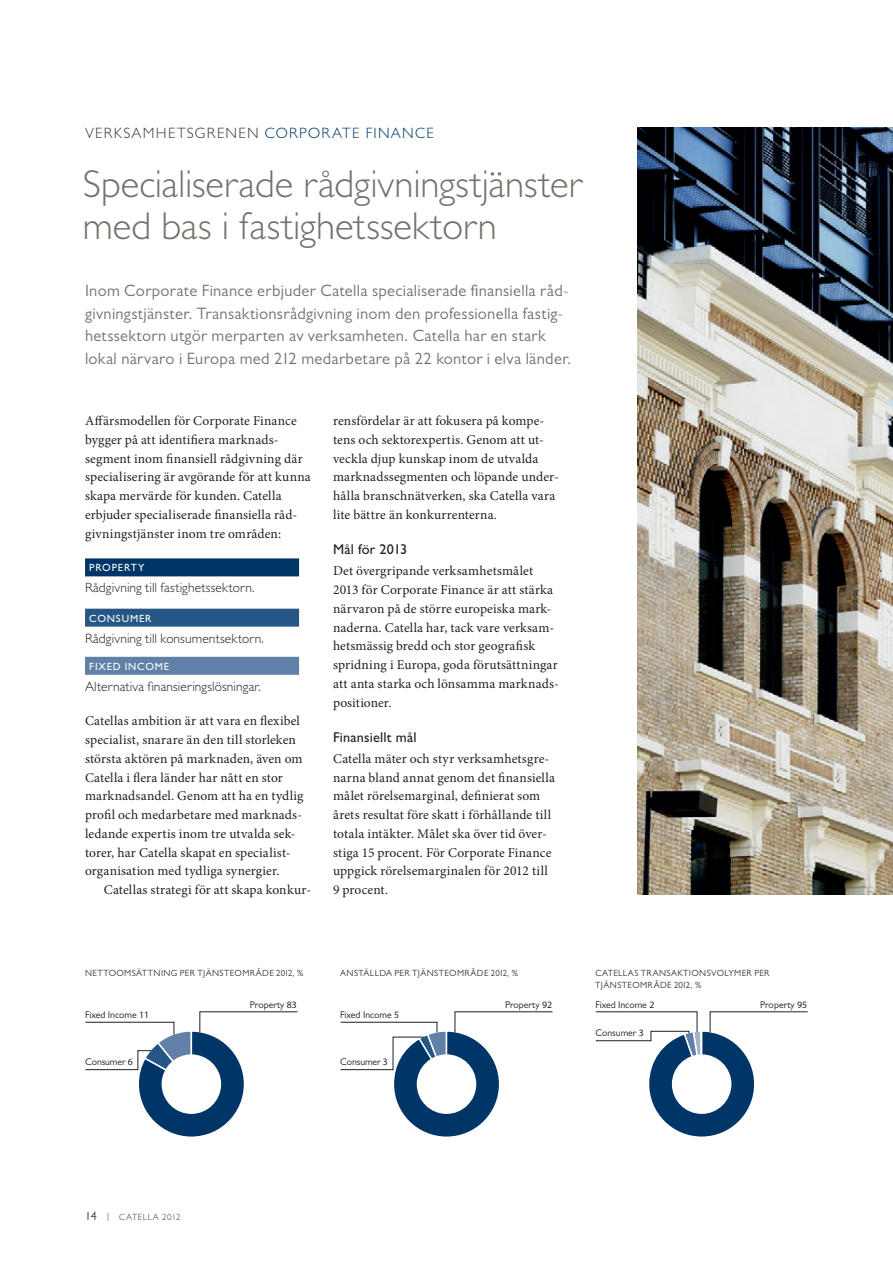
<style>
.page{position:relative;width:893px;height:1263px;background:#fff}
.page>*{position:absolute;margin:0;border:0;box-sizing:border-box;transform-origin:0 0}
.t1{font:300 39px/42px "Gill Sans MT Pro";letter-spacing:-.005em;color:#76716c}
.t2{font:16.5px/22.5px "Gill Sans MT Pro";letter-spacing:.02em;color:#76716c}
.t3{font:300 15px "Gill Sans MT Pro";letter-spacing:.085em;color:#3e3936}
.t4{font:300 15px "Gill Sans MT Pro";letter-spacing:.085em;color:#003667}
.t5{font:500 14.25px "Gill Sans MT Pro";letter-spacing:.015em;color:#231f20}
.t6{font:13.5px/18.8px "Minion Pro";letter-spacing:.01em;color:#231f20}
.t7{font:300 13.5px "Gill Sans MT Pro";letter-spacing:.005em;color:#231f20}
.t8{font:500 10.5px "Gill Sans MT Pro";letter-spacing:.08em;color:#fff}
.t9{font:9.75px "Gill Sans MT Pro";color:#231f20}
.t10{font:9px "Gill Sans MT Pro";letter-spacing:.04em;color:#3e3936}
.t11{font:300 9px "Gill Sans MT Pro";letter-spacing:.055em;color:#3e3936}
.s1{color:#003667}
.s2{font-weight:700}
.s3{font-weight:400;font-size:12px}
</style>
<div class="page">
<div style="left:85px;top:558px;width:214px;height:18px;background:#003667"></div>
<div style="left:85px;top:609px;width:214px;height:18px;background:#265685"></div>
<div style="left:85px;top:657px;width:214px;height:18px;background:#6180a7"></div>
<svg style="left:85px;top:1011px;width:213px;height:126px"></svg>
<svg style="left:340px;top:1011px;width:213px;height:126px"></svg>
<svg style="left:595px;top:1011px;width:213px;height:126px"></svg>
<img style="left:638px;top:128px;width:255px;height:767px">
<p class="t3" style="left:85px;top:124px;width:227px">VER KSAMHET SGRE Nen <span class="s1">COR PORATE</span></p>
<p class="t4" style="left:366px;top:124px;width:68px">FINANCE</p>
<h1 class="t1" style="left:83px;top:162px;width:502px">Specialiserade rådgivningstjänster med bas i fastighetssektorn</h1>
<p class="t2" style="left:85px;top:279px;width:488px">I nom Corporate Finance erbjuder Catella specialiserade finansiella råd&shy;givningstjänster. Transaktionsrådgivning inom den professionella fastig&shy;hetssektorn utgör merparten av verksamheten. Catella har en stark lokal närvaro i Europa med 212 medarbetare på 22 kontor i elva länder.</p>
<p class="t6" style="left:85px;top:412px;width:227px">Affärsmodellen för Corporate Finance bygger på att identifiera marknads&shy;segment inom finansiell rådgivning där specialisering är avgörande för att kunna skapa mervärde för kunden. Catella erbjuder specialiserade finansiella råd&shy;givningstjänster inom tre områden:</p>
<p class="t8" style="left:89px;top:562px;width:57px">PROPERTY</p>
<p class="t7" style="left:85px;top:580px;width:171px">Rådgivning till fastighetssektorn.</p>
<p class="t8" style="left:89px;top:612px;width:64px">CONSUMER</p>
<p class="t7" style="left:85px;top:630px;width:180px">Rådgivning till konsumentsektorn.</p>
<p class="t8" style="left:89px;top:660px;width:82px">FIXED INCOME</p>
<p class="t7" style="left:85px;top:678px;width:177px">Alternativa finansieringslösningar.</p>
<p class="t6" style="left:85px;top:712px;width:220px">Catellas ambition är att vara en flexibel specialist, snarare än den till storleken största aktören på marknaden, även om Catella i flera länder har nått en stor marknadsandel. Genom att ha en tydlig profil och medarbetare med marknads&shy;ledande expertis inom tre utvalda sek&shy;torer, har Catella skapat en specialist&shy;organisation med tydliga synergier.</p>
<p class="t6" style="left:104px;top:880px;width:209px">Catellas strategi för att skapa konkur-</p>
<p class="t6" style="left:333px;top:412px;width:227px">rensfördelar är att fokusera på kompe&shy;tens och sektorexpertis. Genom att ut&shy;veckla djup kunskap inom de utvalda marknadssegmenten och löpande under&shy;hålla branschnätverken, ska Catella vara lite bättre än konkurrenterna.</p>
<p class="t5" style="left:333px;top:541px;width:76px">MÅL FÖR 2013</p>
<p class="t6" style="left:333px;top:562px;width:227px">Det övergripande verksamhetsmålet 2013 för Corporate Finance är att stärka närvaron på de större europeiska mark&shy;naderna. Catella har, tack vare verksam&shy;hetsmässig bredd och stor geografisk spridning i Europa, goda förutsättningar att anta starka och lönsamma marknads&shy;positioner.</p>
<p class="t5" style="left:333px;top:728px;width:85px">FINANSIELLT MÅL</p>
<p class="t6" style="left:333px;top:749px;width:223px">Catella mäter och styr verksamhetsgre&shy;narna bland annat genom det finansiella målet rörelsemarginal, definierat som årets resultat före skatt i förhållande till totala intäkter. Målet ska över tid över&shy;stiga 15 procent. För Corporate Finance uppgick rörelsemarginalen för 2012 till 9 procent.</p>
<p class="t10" style="left:85px;top:967px;width:9px">Nettooms</p>
<p class="t10" style="left:136px;top:967px;width:9px">ättn</p>
<p class="t10" style="left:161px;top:967px;width:54px">ing PER tjänste</p>
<p class="t10" style="left:235px;top:967px;width:18px">OMRÅD</p>
<p class="t10" style="left:269px;top:967px;width:36px">E 2012, %</p>
<p class="t10" style="left:340px;top:967px;width:26px">ANSTÄLLD</p>
<p class="t10" style="left:386px;top:967px;width:43px">A PER tjänste</p>
<p class="t10" style="left:449px;top:967px;width:18px">OMRÅD</p>
<p class="t10" style="left:484px;top:967px;width:36px">E 2012, %</p>
<p class="t10" style="left:595px;top:967px;width:10px">Cate</p>
<p class="t10" style="left:618px;top:967px;width:152px">llas TRANSAKTI ONSVOLYMER PER</p>
<p class="t10" style="left:595px;top:980px;width:17px">tjänsteom</p>
<p class="t10" style="left:648px;top:980px;width:55px">råde 2012, %</p>
<p class="t9" style="left:250px;top:998px;width:48px">Property <span class="s2">83</span></p>
<p class="t9" style="left:85px;top:1009px;width:66px">Fixed Income <span class="s2">11</span></p>
<p class="t9" style="left:595px;top:998px;width:61px">Fixed Income <span class="s2">2</span></p>
<p class="t9" style="left:760px;top:998px;width:48px">Property <span class="s2">95</span></p>
<p class="t9" style="left:595px;top:1027px;width:50px">Consumer <span class="s2">3</span></p>
<p class="t9" style="left:505px;top:998px;width:48px">Property <span class="s2">92</span></p>
<p class="t9" style="left:340px;top:1009px;width:61px">Fixed Income <span class="s2">5</span></p>
<p class="t9" style="left:85px;top:1056px;width:49px">Consumer <span class="s2">6</span></p>
<p class="t11" style="left:85px;top:1211px;width:97px"><span class="s3">14</span> | Catella 2012</p>
<p class="t9" style="left:340px;top:1056px;width:49px">Consumer <span class="s2">3</span></p>
</div>
